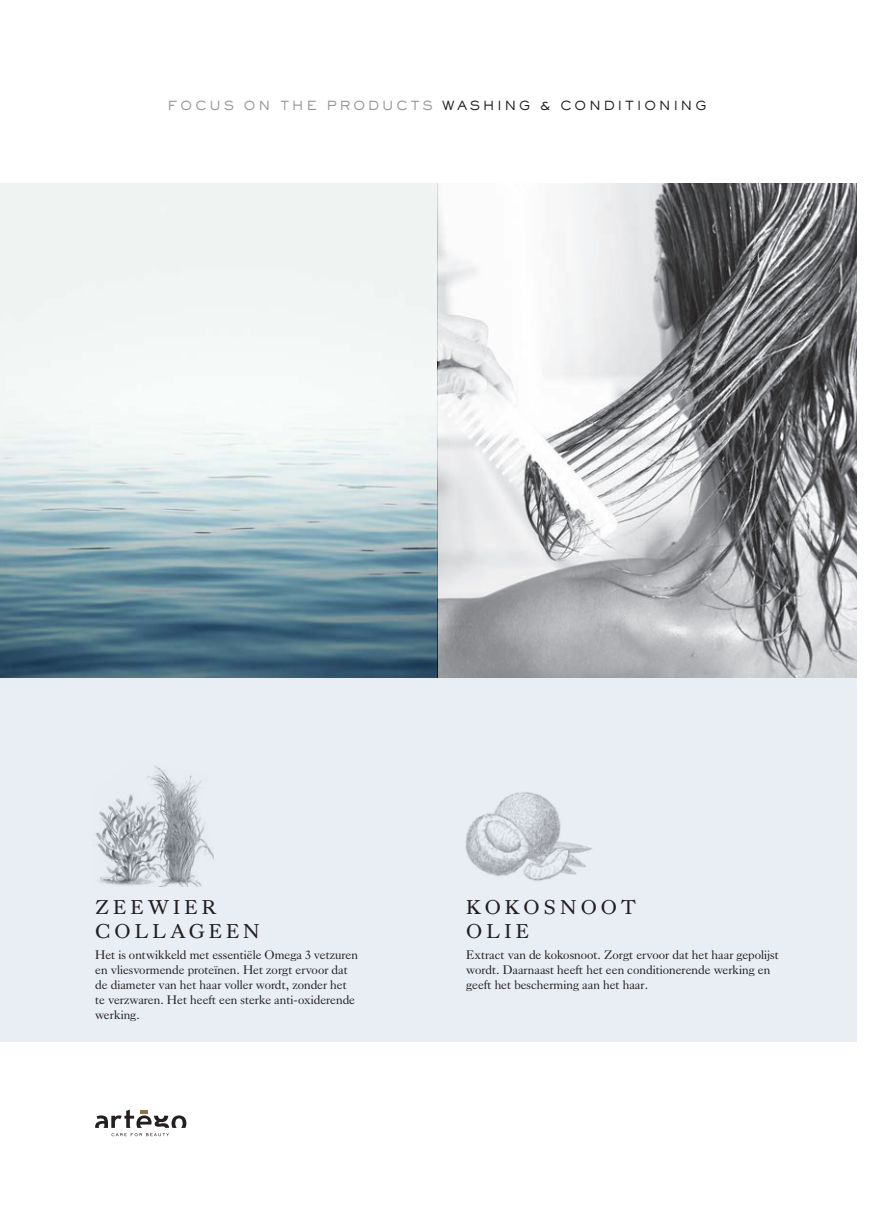
<style>
.page{position:relative;width:874px;height:1225px;background:#fff}
.page>*{position:absolute;margin:0;border:0;box-sizing:border-box;transform-origin:0 0}
.t1{font:20.6px "Kings Caslon Typo";letter-spacing:.2em;color:#231f20}
.t2{font:12.4px/15.2px "Kings Caslon Display Typo";color:#231f20}
.t3{font:500 12.4px "Sackers Gothic Std";letter-spacing:.2em;color:#231f20}
.s1{color:#939598}
</style>
<div class="page">
<img style="left:0;top:183px;width:856px;height:496px">
<div style="left:0;top:679px;width:856px;height:363px;background:#e9eef5"></div>
<img style="left:465px;top:792px;width:127px;height:89px">
<img style="left:95px;top:766px;width:118px;height:120px">
<svg style="left:95px;top:1109px;width:91px;height:27px"></svg>
<p class="t3" style="left:167px;top:97px;width:540px"><span class="s1">FOCUS ON THE PRODUCTS</span> WASHING &amp; CONDITIONING</p>
<p class="t1" style="left:466px;top:895px;width:171px">KOKOSNOOT</p>
<p class="t1" style="left:466px;top:918px;width:64px">OLIE</p>
<p class="t1" style="left:95px;top:895px;width:123px">ZEEWIER</p>
<p class="t1" style="left:95px;top:918px;width:166px">COLLAGEEN</p>
<p class="t2" style="left:95px;top:947px;width:264px">Het is ontwikkeld met essentiële Omega 3 vetzuren en vliesvormende proteïnen. Het zorgt ervoor dat de diameter van het haar voller wordt, zonder het te verzwaren. Het heeft een sterke anti-oxiderende werking.</p>
<p class="t2" style="left:466px;top:947px;width:314px">Extract van de kokosnoot. Zorgt ervoor dat het haar gepolijst wordt. Daarnaast heeft het een conditionerende werking en geeft het bescherming aan het haar.</p>
</div>
